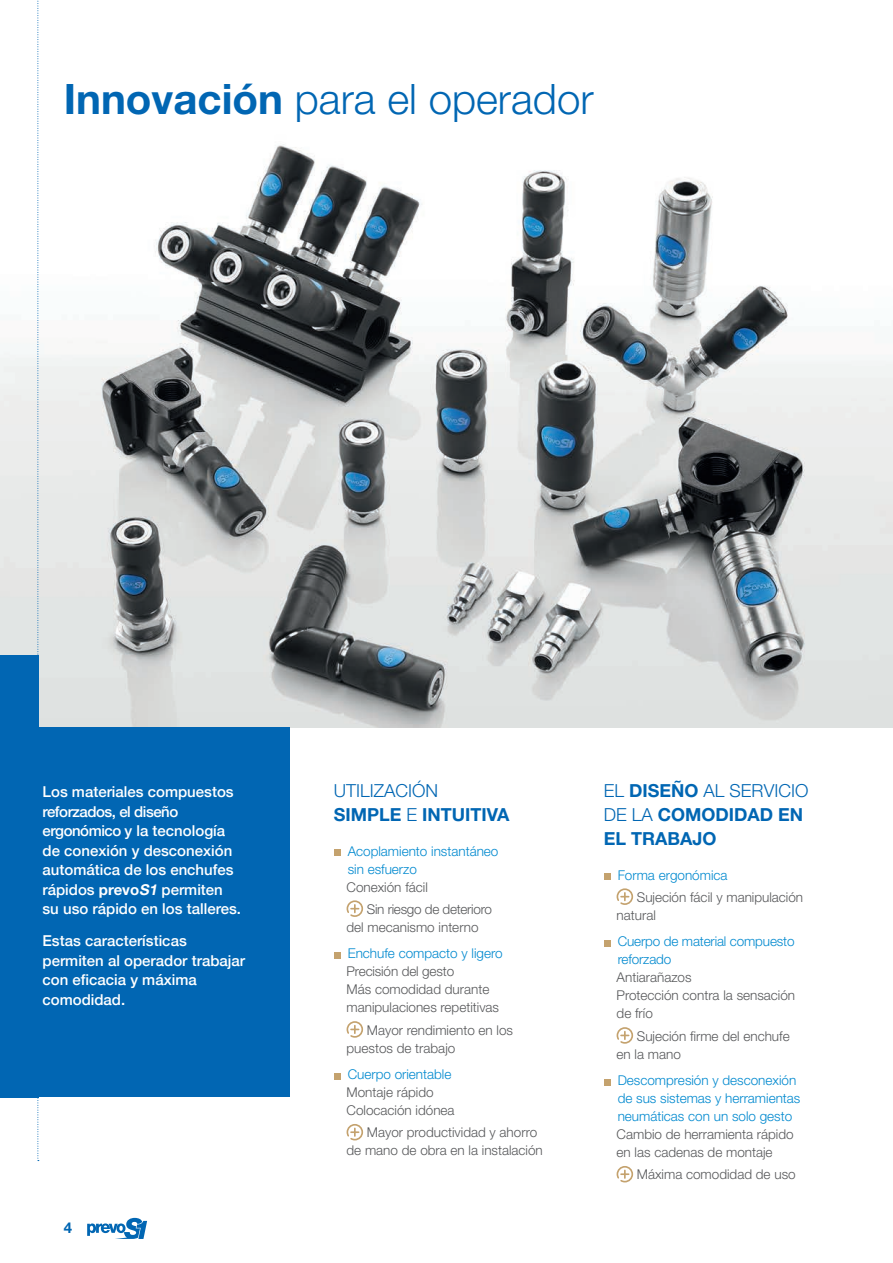
<style>
.page{position:relative;width:893px;height:1263px;background:#fff}
.page>*{position:absolute;margin:0;border:0;box-sizing:border-box;transform-origin:0 0}
.t1{font:300 42px "Helvetica Neue";color:#0166b3}
.t2{font:700 18px/24px "Helvetica Neue";color:#0166b3}
.t3{font:500 15px/19.5px "Helvetica Neue";color:#fff}
.t4{font:700 15px "Helvetica Neue";color:#0166b3}
.t5{font:300 13.5px/18px "Helvetica Neue";color:#57585a}
.t6{font:300 13.5px/18px "Helvetica Neue";color:#0089cf}
.t7{font:300 13.5px/22.2px "Helvetica Neue";letter-spacing:-.02em;color:#57585a}
.s1{font-weight:700}
.s2{font-weight:700;font-style:italic}
.s3{font-weight:300}
</style>
<div class="page">
<svg style="left:87px;top:1218px;width:60px;height:21px"></svg>
<img style="left:0;top:80px;width:893px;height:647px">
<div style="left:0;top:727px;width:289px;height:370px;background:#0166b3"></div>
<div style="left:0;top:655px;width:38px;height:442px;background:#0166b3"></div>
<div style="left:604px;top:873px;width:6px;height:7px;background:#c4a26e"></div>
<svg style="left:616px;top:888px;width:18px;height:17px"></svg>
<svg style="left:604px;top:940px;width:6px;height:6px"></svg>
<svg style="left:616px;top:1027px;width:18px;height:17px"></svg>
<svg style="left:604px;top:1079px;width:6px;height:6px"></svg>
<svg style="left:616px;top:1166px;width:18px;height:17px"></svg>
<div style="left:334px;top:849px;width:6px;height:7px;background:#c4a26e"></div>
<svg style="left:346px;top:900px;width:18px;height:17px"></svg>
<svg style="left:334px;top:952px;width:6px;height:6px"></svg>
<svg style="left:346px;top:1021px;width:18px;height:17px"></svg>
<svg style="left:334px;top:1073px;width:6px;height:6px"></svg>
<svg style="left:346px;top:1124px;width:18px;height:17px"></svg>
<svg style="left:38px;top:0;width:1px;height:1161px"></svg>
<h1 class="t1" style="left:64px;top:73px;width:531px"><span class="s1">Innovación</span> para el operador</h1>
<p class="t3" style="left:43px;top:781px;width:200px">Los materiales compuestos reforzados, el diseño ergonómico y la tecnología de conexión y desconexión automática de los enchufes rápidos <span class="s1">prevo</span><span class="s2">S1</span> permiten su uso rápido en los talleres.</p>
<p class="t3" style="left:43px;top:930px;width:204px">Estas características permiten al operador trabajar con eficacia y máxima comodidad.</p>
<p class="t4" style="left:64px;top:1218px;width:10px">4</p>
<h2 class="t2" style="left:334px;top:778px;width:177px"><span class="s3">UTILIZACIÓN<br></span>SIMPLE <span class="s3">E</span> INTUITIVA</h2>
<p class="t6" style="left:348px;top:841px;width:152px">Acoplamiento instantáneo sin esfuerzo</p>
<p class="t7" style="left:367px;top:875px;width:127px;text-indent:-20px">Conexión fácil<br>Sin riesgo de deterioro</p>
<p class="t5" style="left:347px;top:918px;width:134px">del mecanismo interno</p>
<p class="t6" style="left:348px;top:944px;width:156px">Enchufe compacto y ligero</p>
<p class="t5" style="left:347px;top:962px;width:154px">Precisión del gesto<br>Más comodidad durante manipulaciones repetitivas</p>
<p class="t5" style="left:347px;top:1020px;width:168px;text-indent:20px">Mayor rendimiento en los puestos de trabajo</p>
<p class="t6" style="left:348px;top:1065px;width:105px">Cuerpo orientable</p>
<p class="t5" style="left:347px;top:1083px;width:110px">Montaje rápido<br>Colocación idónea</p>
<p class="t5" style="left:347px;top:1123px;width:198px;text-indent:20px">Mayor productividad y ahorro de mano de obra en la instalación</p>
<h2 class="t2" style="left:604px;top:778px;width:206px"><span class="s3">EL</span> DISEÑO <span class="s3">AL SERVICIO<br>DE LA</span> COMODIDAD EN<br>EL TRABAJO</h2>
<p class="t6" style="left:618px;top:865px;width:111px">Forma ergonómica</p>
<p class="t5" style="left:617px;top:888px;width:188px;text-indent:20px">Sujeción fácil y manipulación natural</p>
<p class="t6" style="left:618px;top:932px;width:178px">Cuerpo de material compuesto reforzado</p>
<p class="t5" style="left:617px;top:968px;width:180px">Antiarañazos<br>Protección contra la sensación de frío</p>
<p class="t5" style="left:617px;top:1026px;width:175px;text-indent:20px">Sujeción firme del enchufe en la mano</p>
<p class="t6" style="left:618px;top:1071px;width:184px">Descompresión y desconexión de sus sistemas y herramientas neumáticas con un solo gesto</p>
<p class="t5" style="left:617px;top:1125px;width:179px">Cambio de herramienta rápido en las cadenas de montaje</p>
<p class="t5" style="left:637px;top:1165px;width:160px">Máxima comodidad de uso</p>
</div>
